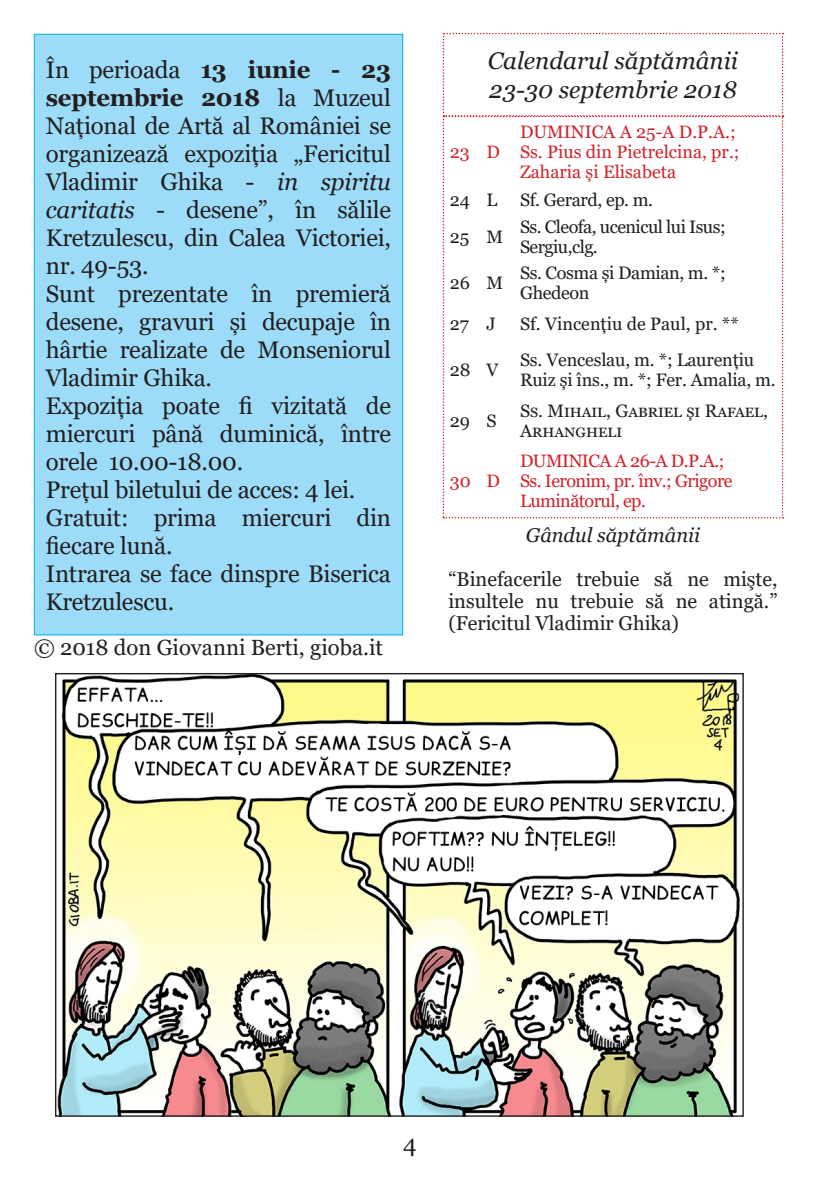
<style>
.page{position:relative;width:840px;height:1191px;background:#fff}
.page>*{position:absolute;margin:0;border:0;box-sizing:border-box;transform-origin:0 0}
.t1{font:24px/28px "Georgia";letter-spacing:-.01em;color:#231f20;text-align:justify}
.t2{font:italic 24px "Georgia";color:#231f20}
.t3{font:22px "Georgia";color:#231f20}
.t4{font:20px/22px "Georgia";color:#231f20;text-align:justify}
.t5{font:italic 20px "Georgia";color:#231f20}
.t6{font:18px/20px "Georgia";letter-spacing:-.01em;color:#231f20}
.t7{font:18px/20px "Georgia";color:#d1232a}
.t8{font:18px/20px "Georgia";letter-spacing:-.03em;color:#d1232a}
.t9{font:18px/20px "Georgia";letter-spacing:-.03em;color:#231f20}
.t10{font:18px/20px "Georgia";letter-spacing:.035em;color:#231f20}
.s1{font-weight:700}
.s2{font-style:italic}
</style>
<div class="page">
<img style="left:57px;top:675px;width:683px;height:439px">
<svg style="left:442px;top:33px;width:341px;height:485px"></svg>
<div style="left:34px;top:34px;width:368px;height:601px;background:#9cdcf8"></div>
<p class="t1" style="left:46px;top:56px;width:346px">În perioada <span class="s1">13 iunie - 23 septembrie 2018</span> la Muzeul Național de Artă al României se organizează expoziția „Fericitul Vladimir Ghika - <span class="s2">in spiritu caritatis</span> - desene”, în sălile Kretzulescu, din Calea Victoriei, nr. 49-53.</p>
<p class="t1" style="left:46px;top:280px;width:346px">Sunt prezentate în premieră desene, gravuri și decupaje în hârtie realizate de Monseniorul Vladimir Ghika.</p>
<p class="t1" style="left:46px;top:392px;width:346px">Expoziția poate fi vizitată de miercuri până duminică, între orele 10.00-18.00.</p>
<p class="t1" style="left:46px;top:476px;width:311px">Prețul biletului de acces: 4 lei.</p>
<p class="t1" style="left:46px;top:504px;width:346px">Gratuit: prima miercuri din fiecare lună.</p>
<p class="t1" style="left:46px;top:560px;width:346px">Intrarea se face dinspre Biserica<br>Kretzulescu.</p>
<p class="t3" style="left:34px;top:634px;width:350px">© 2018 don Giovanni Berti, gioba.it</p>
<p class="t2" style="left:487px;top:46px;width:251px">Calendarul săptămânii</p>
<p class="t2" style="left:489px;top:75px;width:249px">23-30 septembrie 2018</p>
<p class="t7" style="left:449px;top:142px;width:21px">23</p>
<p class="t7" style="left:486px;top:142px;width:15px">D</p>
<p class="t7" style="left:519px;top:122px;width:221px">DUMINICA A 25-A D.P.A.;<br>Ss. Pius din Pietrelcina, pr.;<br>Zaharia și Elisabeta</p>
<p class="t6" style="left:449px;top:190px;width:22px">24</p>
<p class="t6" style="left:486px;top:190px;width:12px">L</p>
<p class="t6" style="left:519px;top:190px;width:135px">Sf. Gerard, ep. m.</p>
<p class="t6" style="left:449px;top:227px;width:21px">25</p>
<p class="t6" style="left:486px;top:227px;width:18px">M</p>
<p class="t9" style="left:519px;top:217px;width:207px">Ss. Cleofa, ucenicul lui Isus;<br>Sergiu,clg.</p>
<p class="t6" style="left:449px;top:273px;width:22px">26</p>
<p class="t6" style="left:486px;top:273px;width:18px">M</p>
<p class="t6" style="left:519px;top:263px;width:207px">Ss. Cosma și Damian, m. *;<br>Ghedeon</p>
<p class="t6" style="left:449px;top:314px;width:21px">27</p>
<p class="t6" style="left:486px;top:314px;width:11px">J</p>
<p class="t6" style="left:519px;top:314px;width:220px">Sf. Vincențiu de Paul, pr. **</p>
<p class="t6" style="left:449px;top:360px;width:22px">28</p>
<p class="t6" style="left:486px;top:360px;width:14px">V</p>
<p class="t6" style="left:519px;top:350px;width:257px">Ss. Venceslau, m. *; Laurențiu<br>Ruiz și îns., m. *; Fer. Amalia, m.</p>
<p class="t6" style="left:449px;top:411px;width:22px">29</p>
<p class="t6" style="left:486px;top:411px;width:12px">S</p>
<p class="t10" style="left:519px;top:401px;width:249px">Ss. Mihail, Gabriel și Rafael,<br>Arhangheli</p>
<p class="t7" style="left:449px;top:471px;width:22px">30</p>
<p class="t7" style="left:486px;top:471px;width:15px">D</p>
<p class="t8" style="left:519px;top:451px;width:214px">DUMINICA A 26-A D.P.A.;<br>Ss. Ieronim, pr. înv.; Grigore<br>Luminătorul, ep.</p>
<p class="t5" style="left:525px;top:522px;width:176px">Gândul săptămânii</p>
<p class="t4" style="left:448px;top:568px;width:330px">“Binefacerile trebuie să ne mişte, insultele nu trebuie să ne atingă.” (Fericitul Vladimir Ghika)</p>
<p class="t1" style="left:403px;top:1130px;width:15px">4</p>
</div>
